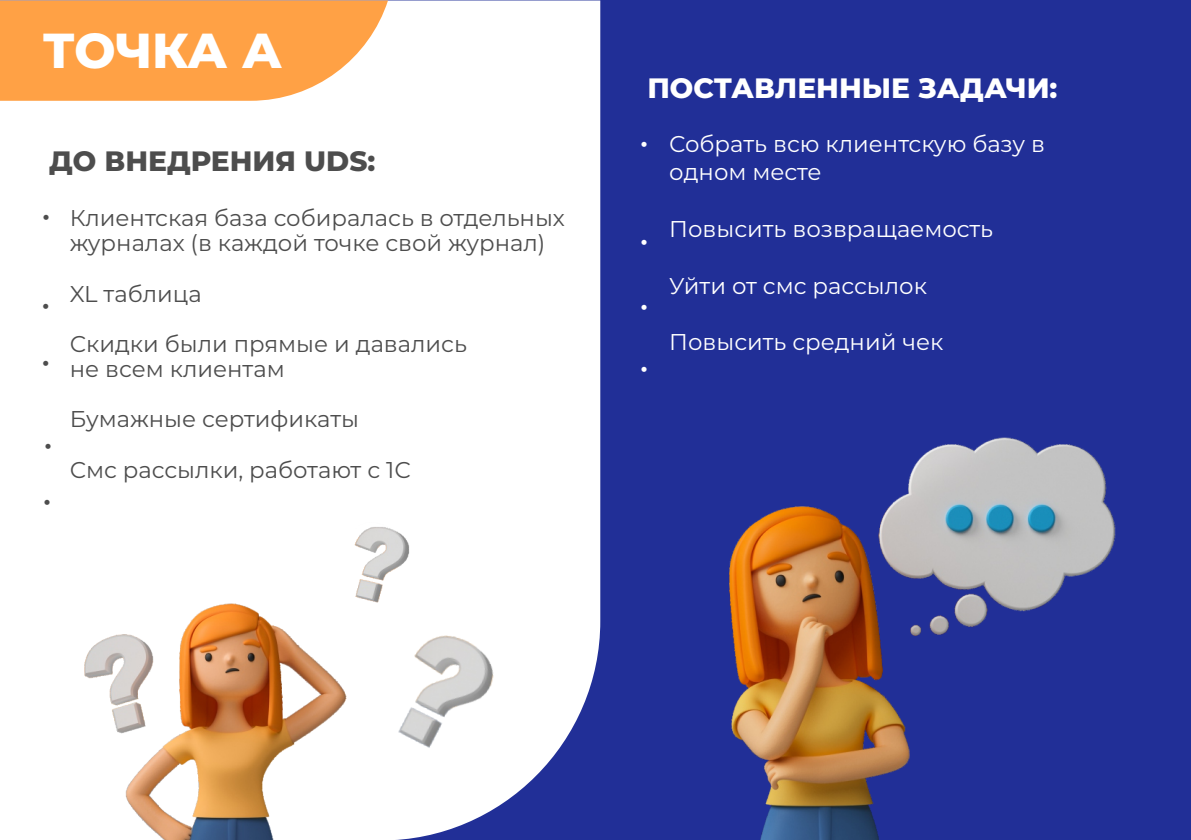
<style>
.page{position:relative;width:1191px;height:840px;background:#fff}
.page>*{position:absolute;margin:0;border:0;box-sizing:border-box;transform-origin:0 0}
.t1{font:800 49px "Montserrat";letter-spacing:-.01em;color:#fff}
.t2{font:800 28px "Montserrat";color:#fff}
.t3{font:800 28px "Montserrat";color:#4d4d4d}
.t4{font:500 27.8px/57px "Montserrat";color:#4d4d4d}
.t5{font:500 27.8px "Montserrat";color:#fff}
.t6{font:22.8px/25.2px "Montserrat";color:#4d4d4d;text-align:center}
.t7{font:22.8px/28.2px "Montserrat";color:#fff}
.s1{font-weight:500;font-size:27.8px}
</style>
<div class="page">
<div style="left:0;top:0;width:1190px;height:839px;background:#212f97"></div>
<div style="left:0;top:0;width:600px;height:839px;background:#fff"></div>
<svg style="left:0;top:0;width:388px;height:101px;background:#fea957"></svg>
<img style="left:16px;top:519px;width:503px;height:320px">
<img style="left:338px;top:498px;width:151px;height:128px">
<img style="left:385px;top:614px;width:135px;height:164px">
<img style="left:729px;top:437px;width:387px;height:402px">
<h1 class="t1" style="left:43px;top:20px;width:241px">ТОЧКА А</h1>
<p class="t3" style="left:49px;top:144px;width:327px">ДО ВНЕДРЕНИЯ UDS:</p>
<p class="t6" style="left:42px;top:205px;width:524px"><span class="s1">•</span> Клиентская база собиралась в отдельных журналах (в каждой точке свой журнал)</p>
<p class="t6" style="left:70px;top:280px;width:133px">XL таблица</p>
<p class="t6" style="left:70px;top:331px;width:399px;text-align:left">Скидки были прямые и давались не всем клиентам</p>
<p class="t6" style="left:70px;top:406px;width:291px">Бумажные сертификаты</p>
<p class="t6" style="left:70px;top:456px;width:342px">Смс рассылки, работают с 1С</p>
<p class="t4" style="left:42px;top:276px;width:10px">• •</p>
<p class="t4" style="left:43px;top:415px;width:11px;line-height:56.2px">• •</p>
<p class="t2" style="left:647px;top:71px;width:412px">ПОСТАВЛЕННЫЕ ЗАДАЧИ:</p>
<p class="t5" style="left:639px;top:125px;width:10px">•</p>
<p class="t5" style="left:639px;top:222px;width:10px">•</p>
<p class="t5" style="left:639px;top:287px;width:10px">•</p>
<p class="t5" style="left:639px;top:349px;width:10px">•</p>
<p class="t7" style="left:669px;top:130px;width:377px">Собрать всю клиентскую базу в одном месте</p>
<p class="t7" style="left:669px;top:215px;width:325px">Повысить возвращаемость</p>
<p class="t7" style="left:669px;top:271px;width:259px">Уйти от смс рассылок</p>
<p class="t7" style="left:669px;top:328px;width:276px">Повысить средний чек</p>
</div>
